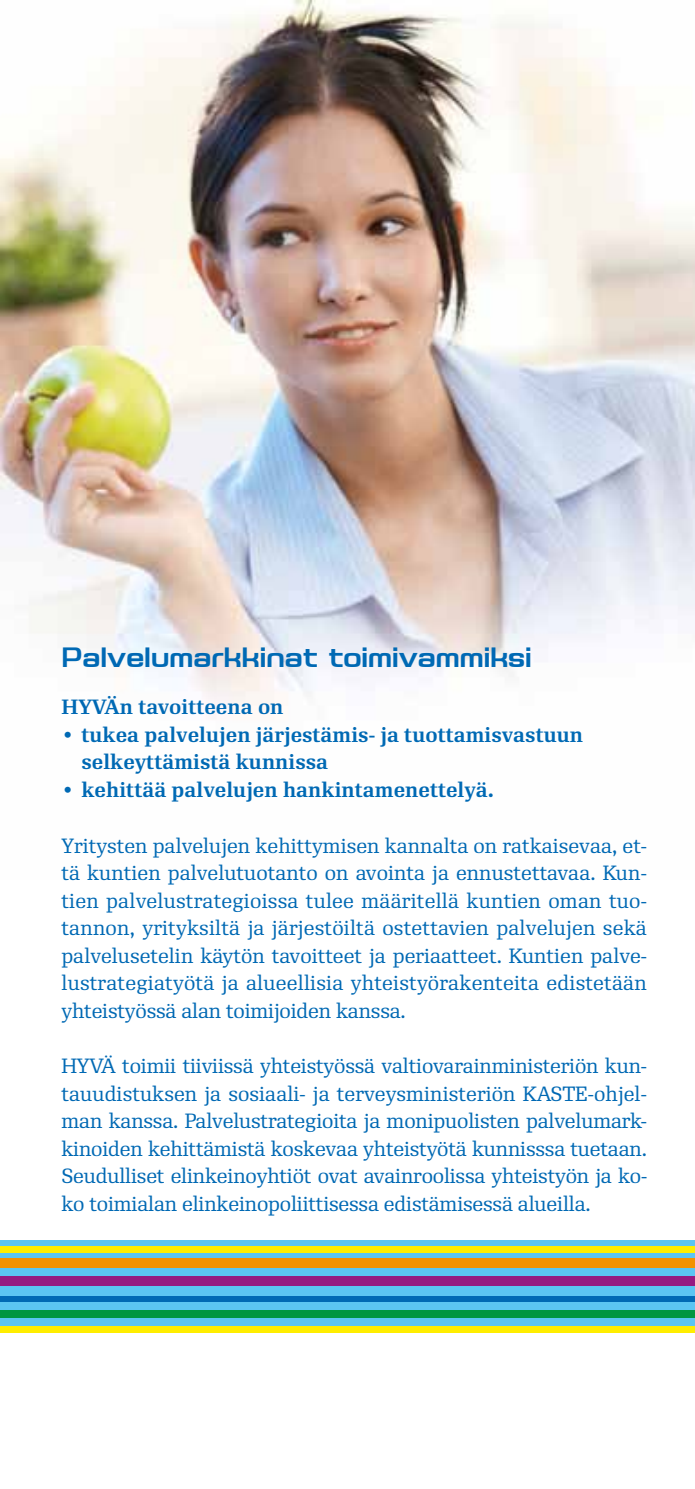
<style>
.page{position:relative;width:695px;height:1489px;background:#fff}
.page>*{position:absolute;margin:0;border:0;box-sizing:border-box;transform-origin:0 0}
.t1{font:600 25px "Saturn";color:#0069b4}
.t2{font:20px/27.5px "Re Public Std";letter-spacing:-.01em;color:#0069b4;text-align:justify}
.t3{font:700 20px/27.5px "Re Public Std";color:#0069b4}
</style>
<div class="page">
<img style="left:0;top:0;width:694px;height:706px">
<hr style="left:694px;top:0;width:1px;height:1250px;background:#0069b4">
<div style="left:0;top:1325px;width:694px;height:7px;background:#ffed00"></div>
<div style="left:0;top:1245px;width:694px;height:7px;background:#ffed00"></div>
<div style="left:0;top:1252px;width:694px;height:6px;background:#5bc5f2"></div>
<div style="left:0;top:1275px;width:694px;height:10px;background:#951b81"></div>
<div style="left:0;top:1295px;width:694px;height:6px;background:#0069b4"></div>
<div style="left:0;top:1285px;width:694px;height:10px;background:#5bc5f2"></div>
<div style="left:0;top:1309px;width:694px;height:8px;background:#009641"></div>
<div style="left:0;top:1317px;width:694px;height:8px;background:#5bc5f2"></div>
<div style="left:0;top:1301px;width:694px;height:8px;background:#5bc5f2"></div>
<div style="left:0;top:1239px;width:694px;height:6px;background:#5bc5f2"></div>
<div style="left:0;top:1258px;width:694px;height:10px;background:#f39200"></div>
<div style="left:0;top:1268px;width:694px;height:7px;background:#5bc5f2"></div>
<p class="t1" style="left:61px;top:640px;width:472px">Palvelumarkkinat toimivammiksi</p>
<p class="t3" style="left:61px;top:693px;width:223px">HYVÄn tavoitteena on</p>
<p class="t3" style="left:81px;top:721px;width:503px;text-indent:-18px">• tukea palvelujen järjestämis- ja tuottamisvastuun selkeyttämistä kunnissa</p>
<p class="t3" style="left:64px;top:776px;width:431px">• kehittää palvelujen hankintamenettelyä.</p>
<p class="t2" style="left:61px;top:832px;width:587px">Yritysten palvelujen kehittymisen kannalta on ratkaisevaa, et&shy;tä kuntien palvelutuotanto on avointa ja ennustettavaa. Kun&shy;tien palvelustrategioissa tulee määritellä kuntien oman tuo&shy;tannon, yrityksiltä ja järjestöiltä ostettavien palvelujen sekä palvelusetelin käytön tavoitteet ja periaatteet. Kuntien palve&shy;lustrategiatyötä ja alueellisia yhteistyörakenteita edistetään yhteistyössä alan toimijoiden kanssa.</p>
<p class="t2" style="left:61px;top:1052px;width:587px">HYVÄ toimii tiiviissä yhteistyössä valtiovarainministeriön kun&shy;tauudistuksen ja sosiaali- ja terveysministeriön KASTE-ohjel&shy;man kanssa. Palvelustrategioita ja monipuolisten palvelumark&shy;kinoiden kehittämistä koskevaa yhteistyötä kunnisssa tuetaan.<br>Seudulliset elinkeinoyhtiöt ovat avainroolissa yhteistyön ja ko&shy;ko toimialan elinkeinopoliittisessa edistämisessä alueilla.</p>
</div>
